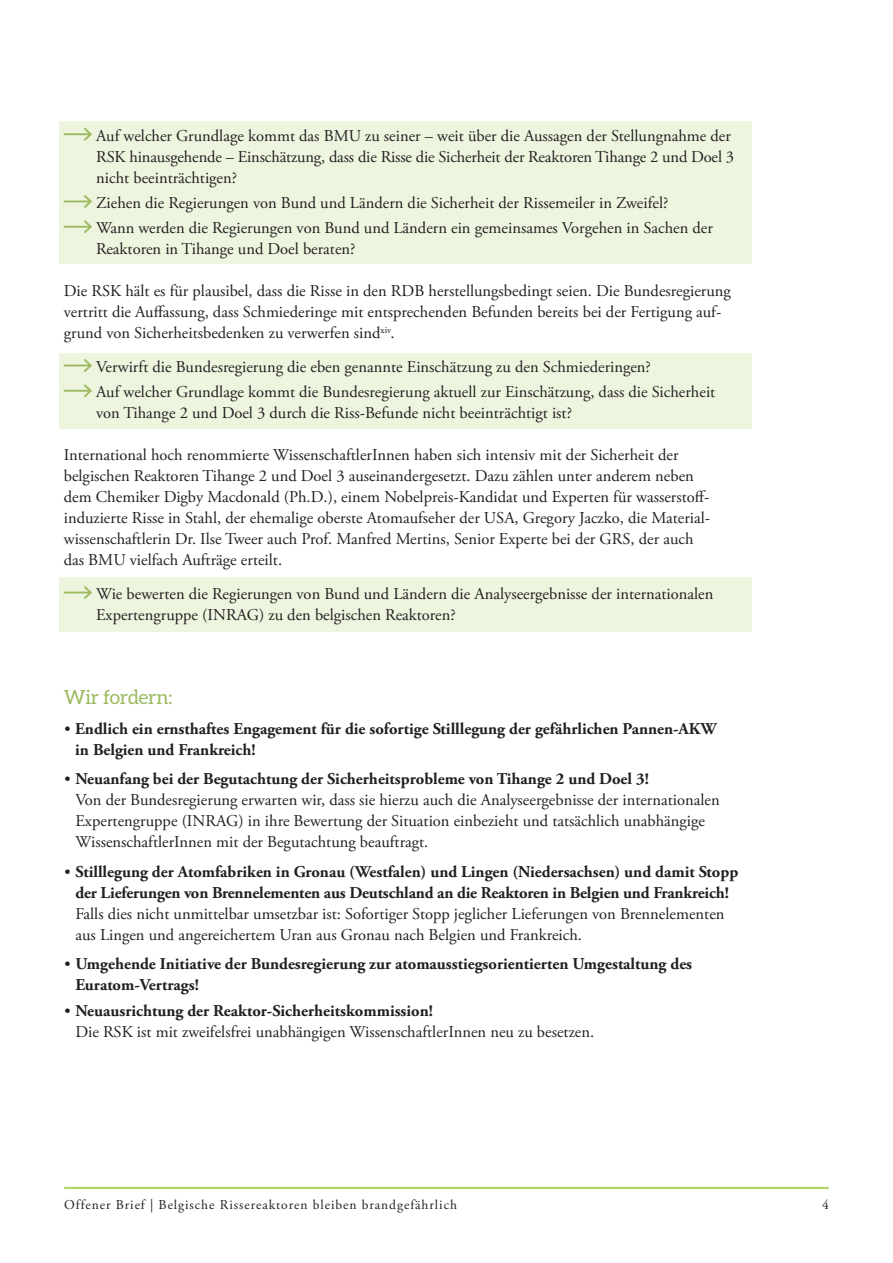
<style>
.page{position:relative;width:893px;height:1263px;background:#fff}
.page>*{position:absolute;margin:0;border:0;box-sizing:border-box;transform-origin:0 0}
.t1{font:19.5px "Aleo";letter-spacing:-.01em;color:#9bba5f}
.t2{font:16.5px/21px "Adobe Garamond Pro";color:#231f20}
.t3{font:700 16.5px/21px "Adobe Garamond Pro";color:#231f20}
.t4{font:13.5px "Adobe Garamond Pro";letter-spacing:.07em;color:#231f20}
.s1{font-weight:400}
.s2{font-weight:700}
</style>
<div class="page">
<hr style="left:64px;top:1187px;width:765px;height:2px;background:#b4d56c">
<div style="left:59px;top:121px;width:693px;height:143px;background:#edf5df"></div>
<div style="left:59px;top:353px;width:693px;height:75px;background:#edf5df"></div>
<div style="left:59px;top:577px;width:693px;height:54px;background:#edf5df"></div>
<hr style="left:64px;top:133px;width:27px;height:2px;background:#9bba5f">
<svg style="left:82px;top:127px;width:10px;height:14px"></svg>
<svg style="left:64px;top:195px;width:28px;height:13px"></svg>
<hr style="left:64px;top:226px;width:27px;height:2px;background:#9bba5f">
<svg style="left:82px;top:220px;width:10px;height:13px"></svg>
<svg style="left:64px;top:359px;width:28px;height:13px"></svg>
<hr style="left:64px;top:390px;width:27px;height:2px;background:#9bba5f">
<svg style="left:82px;top:384px;width:10px;height:14px"></svg>
<svg style="left:64px;top:586px;width:28px;height:13px"></svg>
<p class="t2" style="left:96px;top:126px;width:639px">Auf welcher Grundlage kommt das BMU zu seiner – weit über die Aussagen der Stellungnahme der<br>RSK hinausgehende – Einschätzung, dass die Risse die Sicherheit der Reaktoren Tihange 2 und Doel 3 nicht beeinträchtigen?</p>
<p class="t2" style="left:96px;top:191px;width:618px;line-height:25.2px">Ziehen die Regierungen von Bund und Ländern die Sicherheit der Rissemeiler in Zweifel?<br>Wann werden die Regierungen von Bund und Ländern ein gemeinsames Vorgehen in Sachen der</p>
<p class="t2" style="left:96px;top:239px;width:261px">Reaktoren in Tihange und Doel beraten?</p>
<p class="t2" style="left:64px;top:281px;width:669px">Die RSK hält es für plausibel, dass die Risse in den RDB herstellungsbedingt seien. Die Bundesregierung vertritt die Auffassung, dass Schmiederinge mit entsprechenden Befunden bereits bei der Fertigung auf&shy;grund von Sicherheitsbedenken zu verwerfen sind<sup>xiv</sup>.</p>
<p class="t2" style="left:96px;top:355px;width:621px;line-height:25.2px">Verwirft die Bundesregierung die eben genannte Einschätzung zu den Schmiederingen?<br>Auf welcher Grundlage kommt die Bundesregierung aktuell zur Einschätzung, dass die Sicherheit</p>
<p class="t2" style="left:96px;top:403px;width:477px">von Tihange 2 und Doel 3 durch die Riss-Befunde nicht beeinträchtigt ist?</p>
<p class="t2" style="left:64px;top:445px;width:647px">International hoch renommierte WissenschaftlerInnen haben sich intensiv mit der Sicherheit der belgischen Reaktoren Tihange 2 und Doel 3 auseinandergesetzt. Dazu zählen unter anderem neben dem Chemiker Digby Macdonald (Ph.D.), einem Nobelpreis-Kandidat und Experten für wasserstoff&shy;induzierte Risse in Stahl, der ehemalige oberste Atomaufseher der USA, Gregory Jaczko, die Material&shy;wissenschaftlerin Dr. Ilse Tweer auch Prof. Manfred Mertins, Senior Experte bei der GRS, der auch das BMU vielfach Aufträge erteilt.</p>
<p class="t2" style="left:96px;top:584px;width:619px">Wie bewerten die Regierungen von Bund und Ländern die Analyseergebnisse der internationalen<br>Expertengruppe (INRAG) zu den belgischen Reaktoren?</p>
<p class="t1" style="left:64px;top:686px;width:110px">Wir fordern:</p>
<p class="t3" style="left:75px;top:718px;width:643px;text-indent:-11px"><span class="s1">•</span> Endlich ein ernsthaftes Engagement für die sofortige Stilllegung der gefährlichen Pannen-AKW in Belgien und Frankreich!</p>
<p class="t2" style="left:75px;top:769px;width:646px;text-indent:-12px">• <span class="s2">Neuanfang bei der Begutachtung der Sicherheitsprobleme von Tihange 2 und Doel 3!<br></span>Von der Bundesregierung erwarten wir, dass sie hierzu auch die Analyseergebnisse der internationalen Expertengruppe (INRAG) in ihre Bewertung der Situation einbezieht und tatsächlich unabhängige WissenschaftlerInnen mit der Begutachtung beauftragt.</p>
<p class="t3" style="left:64px;top:861px;width:676px;text-align:center"><span class="s1">•</span> Stilllegung der Atomfabriken in Gronau (Westfalen) und Lingen (Niedersachsen) und damit Stopp der Lieferungen von Brennelementen aus Deutschland an die Reaktoren in Belgien und Frankreich!</p>
<p class="t2" style="left:75px;top:904px;width:651px">Falls dies nicht unmittelbar umsetzbar ist: Sofortiger Stopp jeglicher Lieferungen von Brennelementen aus Lingen und angereichertem Uran aus Gronau nach Belgien und Frankreich.</p>
<p class="t3" style="left:75px;top:954px;width:618px;text-indent:-12px"><span class="s1">•</span> Umgehende Initiative der Bundesregierung zur atomausstiegsorientierten Umgestaltung des<br>Euratom-Vertrags!</p>
<p class="t2" style="left:75px;top:1000px;width:520px;text-indent:-12px">• <span class="s2">Neuausrichtung der Reaktor-Sicherheitskommission!<br></span>Die RSK ist mit zweifelsfrei unabhängigen WissenschaftlerInnen neu zu besetzen.</p>
<p class="t4" style="left:64px;top:1196px;width:394px">Offener Brief | Belgische Rissereaktoren bleiben brandgefährlich</p>
<p class="t4" style="left:822px;top:1196px;width:8px">4</p>
</div>
